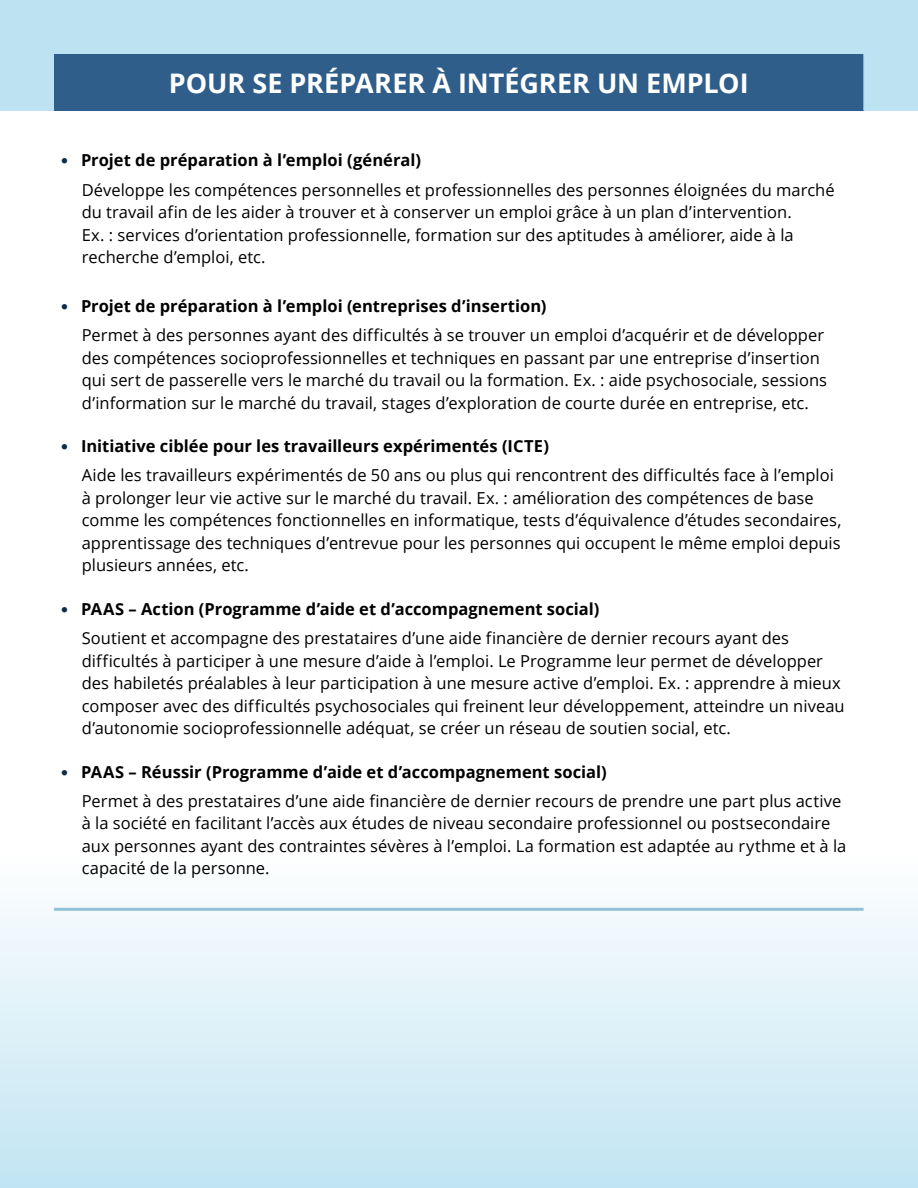
<style>
.page{position:relative;width:918px;height:1188px;background:#fff}
.page>*{position:absolute;margin:0;border:0;box-sizing:border-box;transform-origin:0 0}
.THÈMES{font:700 27px "Open Sans";color:#fff}
.Texte_courant_-_retr{font:16.5px/22.5px "Open Sans";color:#000}
.t1{font:700 16.5px "Open Sans";color:#000}
.s1{font-family:"Avenir";font-weight:400;font-size:15px;color:#102b44}
</style>
<div class="page">
<div style="left:0;top:0;width:918px;height:110px;background:#bde3f2"></div>
<div style="left:0;top:855px;width:918px;height:333px;background:linear-gradient(to bottom,#fefefe,#c1e4f2)"></div>
<div style="left:54px;top:54px;width:810px;height:57px;background:#2f5e8a"></div>
<hr style="left:863px;top:54px;width:1px;height:57px;background:#91c2d5">
<hr style="left:54px;top:908px;width:810px;height:3px;background:#91c2d5">
<p class="THÈMES" style="left:169px;top:64px;width:581px">POUR SE PRÉPARER À INTÉGRER UN EMPLOI</p>
<p class="t1" style="left:61px;top:149px;width:362px"><span class="s1">•</span> Projet de préparation à l’emploi (général)</p>
<p class="Texte_courant_-_retr" style="left:82px;top:178px;width:754px">Développe les compétences personnelles et professionnelles des personnes éloignées du marché du travail afin de les aider à trouver et à conserver un emploi grâce à un plan d’intervention.<br>Ex. : services d’orientation professionnelle, formation sur des aptitudes à améliorer, aide à la recherche d’emploi, etc.</p>
<p class="t1" style="left:61px;top:294px;width:487px"><span class="s1">•</span> Projet de préparation à l’emploi (entreprises d’insertion)</p>
<p class="Texte_courant_-_retr" style="left:82px;top:324px;width:747px">Permet à des personnes ayant des difficultés à se trouver un emploi d’acquérir et de développer des compétences socioprofessionnelles et techniques en passant par une entreprise d’insertion qui sert de passerelle vers le marché du travail ou la formation. Ex. : aide psychosociale, sessions d’information sur le marché du travail, stages d’exploration de courte durée en entreprise, etc.</p>
<p class="t1" style="left:61px;top:435px;width:490px"><span class="s1">•</span> Initiative ciblée pour les travailleurs expérimentés (ICTE)</p>
<p class="Texte_courant_-_retr" style="left:82px;top:464px;width:761px">Aide les travailleurs expérimentés de 50 ans ou plus qui rencontrent des difficultés face à l’emploi à prolonger leur vie active sur le marché du travail. Ex. : amélioration des compétences de base comme les compétences fonctionnelles en informatique, tests d’équivalence d’études secondaires, apprentissage des techniques d’entrevue pour les personnes qui occupent le même emploi depuis plusieurs années, etc.</p>
<p class="t1" style="left:61px;top:597px;width:540px"><span class="s1">•</span> PAAS – Action (Programme d’aide et d’accompagnement social)</p>
<p class="Texte_courant_-_retr" style="left:82px;top:627px;width:764px">Soutient et accompagne des prestataires d’une aide financière de dernier recours ayant des difficultés à participer à une mesure d’aide à l’emploi. Le Programme leur permet de développer des habiletés préalables à leur participation à une mesure active d’emploi. Ex. : apprendre à mieux composer avec des difficultés psychosociales qui freinent leur développement, atteindre un niveau d’autonomie socioprofessionnelle adéquat, se créer un réseau de soutien social, etc.</p>
<p class="t1" style="left:61px;top:760px;width:548px"><span class="s1">•</span> PAAS – Réussir (Programme d’aide et d’accompagnement social)</p>
<p class="Texte_courant_-_retr" style="left:82px;top:789px;width:766px">Permet à des prestataires d’une aide financière de dernier recours de prendre une part plus active à la société en facilitant l’accès aux études de niveau secondaire professionnel ou postsecondaire aux personnes ayant des contraintes sévères à l’emploi. La formation est adaptée au rythme et à la capacité de la personne.</p>
</div>
